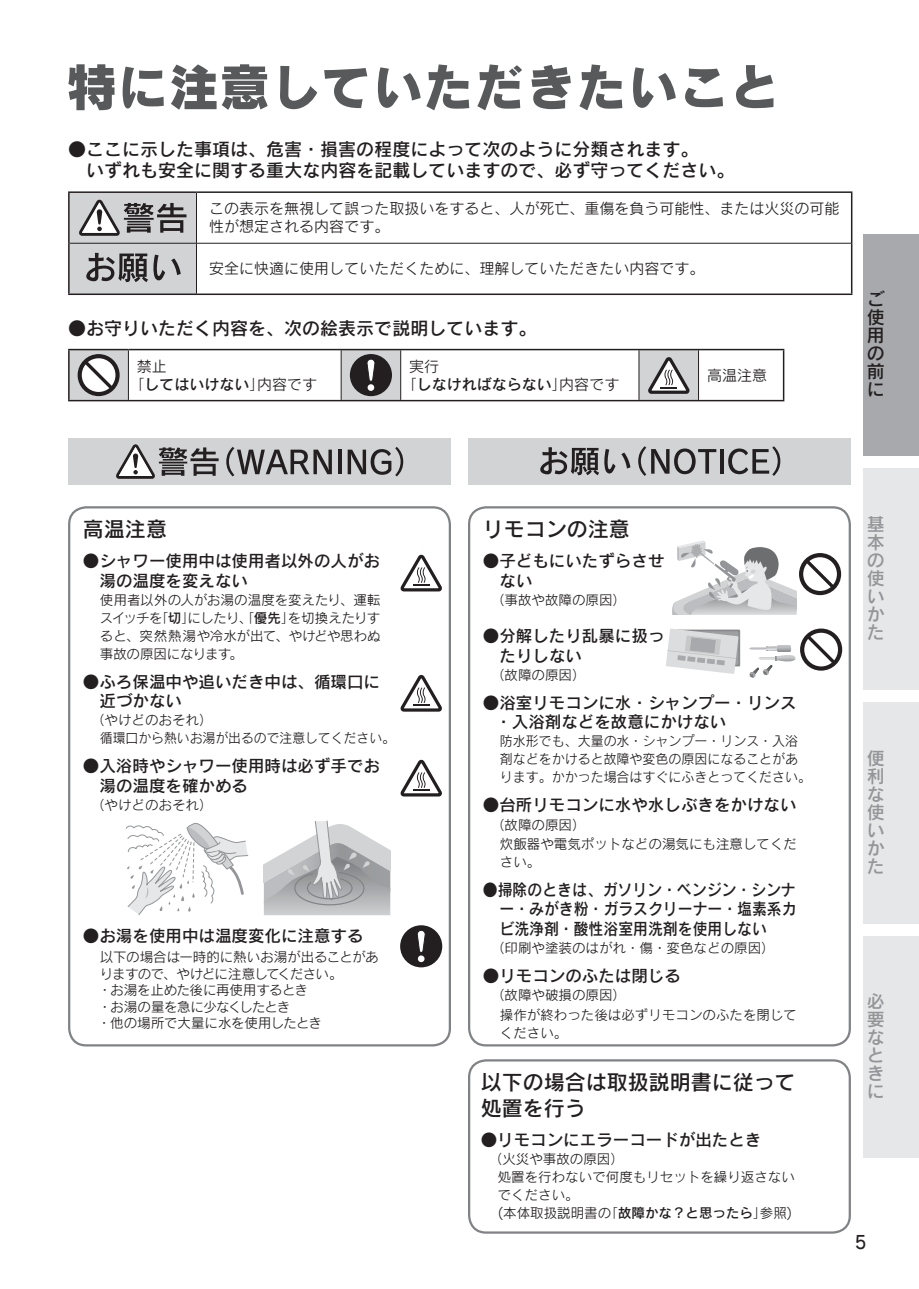
<style>
.page{position:relative;width:919px;height:1289px;background:#fff}
.page>*{position:absolute;margin:0;border:0;box-sizing:border-box;transform-origin:0 0}
.t1{font:51px "Rodin Pro EB 90 pv RKSJ H";color:#58595b}
.t2{font:21px/25.5px "Rodin Pro DB 90 pv RKSJ H";color:#231f20}
.t3{font:18px/21px "Rodin Pro DB 90 pv RKSJ H";color:#231f20}
.t4{font:18px/18px "Rodin Pro DB 83 pv RKSJ H";color:#939598;text-align:justify}
.t5{font:18px/18px "Rodin Pro DB 83 pv RKSJ H";color:#231f20}
.t6{font:18px "Rodin Pro DB 90 pv RKSJ H";color:#231f20;scale:.9 1}
.t7{font:16.5px/19.5px "Rodin Pro DB 90 pv RKSJ H";color:#231f20}
.t8{font:16.5px/19.5px "Rodin Pro DB 90 pv RKSJ H";color:#231f20;text-align:justify;scale:.9 1}
.t9{font:15px/18px "Rodin Pro M 90 pv RKSJ H";color:#231f20}
.t10{font:15px "Rodin Pro DB 90 pv RKSJ H";color:#231f20}
.t11{font:13.5px/17.9px "Rodin Pro M 90 pv RKSJ H";color:#231f20}
.t12{font:13.5px/16.5px "Rodin Pro M 90 pv RKSJ H";letter-spacing:-.03em;color:#231f20}
.t13{font:13.5px/18px "Rodin Pro M 90 pv RKSJ H";color:#231f20;scale:.96 1}
.s1{font-family:"Rodin Pro M 90 pv RKSJ H"}
.s2{font-family:"Rodin Pro DB 90 pv RKSJ H"}
</style>
<div class="page">
<div style="left:863px;top:234px;width:55px;height:221px;background:#a7a9ac"></div>
<div style="left:863px;top:935px;width:55px;height:222px;background:#e6e7e8"></div>
<div style="left:863px;top:468px;width:55px;height:221px;background:#e6e7e8"></div>
<div style="left:863px;top:702px;width:55px;height:221px;background:#e6e7e8"></div>
<svg style="left:264px;top:820px;width:126px;height:96px"></svg>
<svg style="left:125px;top:822px;width:123px;height:93px"></svg>
<hr style="left:70px;top:243px;width:780px;height:1px;background:#231f20">
<hr style="left:196px;top:193px;width:1px;height:50px;background:#231f20">
<hr style="left:196px;top:243px;width:1px;height:50px;background:#231f20">
<hr style="left:68px;top:191px;width:128px;height:2px;background:#231f20">
<hr style="left:68px;top:193px;width:2px;height:50px;background:#231f20">
<hr style="left:196px;top:191px;width:656px;height:2px;background:#231f20">
<hr style="left:850px;top:193px;width:2px;height:50px;background:#231f20">
<hr style="left:68px;top:243px;width:2px;height:50px;background:#231f20">
<hr style="left:850px;top:243px;width:2px;height:50px;background:#231f20">
<hr style="left:68px;top:293px;width:784px;height:2px;background:#231f20">
<svg style="left:69px;top:192px;width:127px;height:102px;background:#aeafb0"></svg>
<div style="left:68px;top:438px;width:383px;height:47px;background:#d1d3d4"></div>
<svg style="left:226px;top:447px;width:106px;height:29px"></svg>
<hr style="left:338px;top:449px;width:3px;height:25px;background:#231f20">
<svg style="left:347px;top:447px;width:56px;height:29px"></svg>
<svg style="left:116px;top:444px;width:102px;height:35px"></svg>
<div style="left:468px;top:438px;width:382px;height:47px;background:#d1d3d4"></div>
<svg style="left:540px;top:447px;width:90px;height:29px"></svg>
<svg style="left:638px;top:446px;width:78px;height:30px"></svg>
<hr style="left:720px;top:449px;width:3px;height:24px;background:#231f20">
<svg style="left:728px;top:446px;width:52px;height:30px"></svg>
<hr style="left:698px;top:350px;width:1px;height:50px;background:#231f20">
<hr style="left:68px;top:349px;width:60px;height:1px;background:#231f20">
<hr style="left:68px;top:350px;width:2px;height:50px;background:#231f20">
<hr style="left:128px;top:349px;width:656px;height:1px;background:#231f20">
<hr style="left:782px;top:350px;width:2px;height:50px;background:#231f20">
<hr style="left:68px;top:400px;width:716px;height:1px;background:#231f20">
<svg style="left:69px;top:349px;width:629px;height:51px"></svg>
<svg style="left:400px;top:554px;width:42px;height:38px"></svg>
<svg style="left:400px;top:675px;width:42px;height:37px"></svg>
<svg style="left:400px;top:759px;width:42px;height:38px"></svg>
<div style="left:400px;top:925px;width:42px;height:42px;background:#231f20;border-radius:50%"></div>
<div style="left:418px;top:955px;width:6px;height:7px;background:#fff;border-radius:50%"></div>
<svg style="left:417px;top:930px;width:8px;height:22px"></svg>
<div style="left:68px;top:506px;width:383px;height:540px;border:2px solid #808285;border-radius:17px"></div>
<div style="left:468px;top:506px;width:382px;height:540px;border:2px solid #808285;border-radius:17px"></div>
<svg style="left:672px;top:540px;width:169px;height:75px"></svg>
<div style="left:468px;top:1059px;width:382px;height:174px;border:2px solid #808285;border-radius:17px"></div>
<svg style="left:666px;top:628px;width:74px;height:46px;background:#d0d1d3"></svg>
<svg style="left:749px;top:628px;width:93px;height:49px"></svg>
<h1 class="t1" style="left:66px;top:68px;width:716px">特に注意していただきたいこと</h1>
<h3 class="t3" style="left:86px;top:141px;width:650px;text-indent:-18px"><span class="s1">●</span>ここに示した事項は、危害・損害の程度によって次のように分類されます。<br>いずれも安全に関する重大な内容を記載していますので、必ず守ってください。</h3>
<p class="t9" style="left:209px;top:202px;width:631px">この表示を無視して誤った取扱いをすると、人が死亡、重傷を負う可能性、または火災の可能性が想定される内容です。</p>
<p class="t9" style="left:209px;top:262px;width:496px">安全に快適に使用していただくために、理解していただきたい内容です。</p>
<h3 class="t3" style="left:68px;top:320px;width:470px"><span class="s1">●</span>お守りいただく内容を、次の絵表示で説明しています。</h3>
<p class="t9" style="left:137px;top:359px;width:31px">禁止</p>
<p class="t10" style="left:129px;top:378px;width:189px"><span class="s1">「</span>してはいけない<span class="s1">」内容です</span></p>
<p class="t9" style="left:409px;top:359px;width:31px">実行</p>
<p class="t10" style="left:401px;top:378px;width:219px"><span class="s1">「</span>しなければならない<span class="s1">」内容です</span></p>
<p class="t9" style="left:707px;top:368px;width:61px">高温注意</p>
<h3 class="t5" style="left:866px;top:293px;width:20px">ご使用の前に</h3>
<h2 class="t2" style="left:83px;top:519px;width:86px">高温注意</h2>
<p class="t7" style="left:99px;top:553px;width:282px;text-indent:-17px"><span class="s1">●</span>シャワー使用中は使用者以外の人がお湯の温度を変えない</p>
<p class="t11" style="left:100px;top:592px;width:282px;text-align:justify">使用者以外の人がお湯の温度を変えたり、運転スイッチを「<span class="s2">切</span>」にしたり、「<span class="s2">優先</span>」を切換えたりすると、突然熱湯や冷水が出て、やけどや思わぬ事故の原因になります。</p>
<p class="t7" style="left:99px;top:674px;width:282px;text-indent:-17px"><span class="s1">●</span>ふろ保温中や追いだき中は、循環口に近づかない</p>
<p class="t11" style="left:100px;top:713px;width:297px;text-indent:-9px">（やけどのおそれ）<br>循環口から熱いお湯が出るので注意してください。</p>
<p class="t7" style="left:99px;top:758px;width:282px;text-indent:-17px"><span class="s1">●</span>入浴時やシャワー使用時は必ず手でお湯の温度を確かめる</p>
<p class="t11" style="left:91px;top:797px;width:123px">（やけどのおそれ）</p>
<p class="t7" style="left:83px;top:928px;width:282px"><span class="s1">●</span>お湯を使用中は温度変化に注意する</p>
<p class="t12" style="left:98px;top:950px;width:282px">以下の場合は一時的に熱いお湯が出ることがありますので、やけどに注意してください。<br>・お湯を止めた後に再使用するとき<br>・お湯の量を急に少なくしたとき<br>・他の場所で大量に水を使用したとき</p>
<h2 class="t2" style="left:483px;top:519px;width:148px">リモコンの注意</h2>
<p class="t7" style="left:499px;top:553px;width:166px;text-indent:-17px"><span class="s1">●</span>子どもにいたずらさせない</p>
<p class="t11" style="left:491px;top:592px;width:136px">（事故や故障の原因）</p>
<p class="t7" style="left:499px;top:628px;width:166px;text-indent:-17px"><span class="s1">●</span>分解したり乱暴に扱ったりしない</p>
<p class="t11" style="left:491px;top:667px;width:96px">（故障の原因）</p>
<p class="t7" style="left:495px;top:695px;width:303px;text-indent:-12px"><span class="s1">●</span>浴室リモコンに水・シャンプー・リンス・入浴剤などを故意にかけない</p>
<p class="t13" style="left:500px;top:734px;width:326px">防水形でも、大量の水・シャンプー・リンス・入浴剤などをかけると故障や変色の原因になることがあります。かかった場合はすぐにふきとってください。</p>
<p class="t7" style="left:483px;top:797px;width:315px"><span class="s1">●</span>台所リモコンに水や水しぶきをかけない</p>
<p class="t11" style="left:500px;top:816px;width:299px;line-height:19.5px;text-indent:-9px">（故障の原因）<br>炊飯器や電気ポットなどの湯気にも注意してくだ</p>
<p class="t11" style="left:500px;top:854px;width:42px">さい。</p>
<p class="t8" style="left:499px;top:882px;width:332px;text-indent:-17px"><span class="s1">●</span>掃除のときは、ガソリン・ベンジン・シンナー・みがき粉・ガラスクリーナー・塩素系カビ洗浄剤・酸性浴室用洗剤を使用しない</p>
<p class="t11" style="left:491px;top:940px;width:285px">（印刷や塗装のはがれ・傷・変色などの原因）</p>
<p class="t7" style="left:483px;top:968px;width:199px"><span class="s1">●</span>リモコンのふたは閉じる</p>
<p class="t11" style="left:500px;top:987px;width:299px;line-height:19.5px;text-indent:-9px">（故障や破損の原因）<br>操作が終わった後は必ずリモコンのふたを閉じて</p>
<p class="t11" style="left:500px;top:1025px;width:69px">ください。</p>
<h2 class="t2" style="left:480px;top:1072px;width:316px">以下の場合は取扱説明書に従って処置を行う</h2>
<p class="t7" style="left:480px;top:1131px;width:282px"><span class="s1">●</span>リモコンにエラーコードが出たとき</p>
<p class="t11" style="left:497px;top:1152px;width:298px;text-indent:-9px">（火災や事故の原因）<br>処置を行わないで何度もリセットを繰り返さないでください。<br>(本体取扱説明書の「<span class="s2">故障かな？と思ったら</span>」参照)</p>
<h3 class="t4" style="left:866px;top:518px;width:19px">基本の使いかた</h3>
<h3 class="t4" style="left:866px;top:752px;width:19px">便利な使いかた</h3>
<h3 class="t4" style="left:866px;top:994px;width:19px">必要なときに</h3>
<h3 class="t6" style="left:855px;top:1235px;width:14px">5</h3>
</div>
